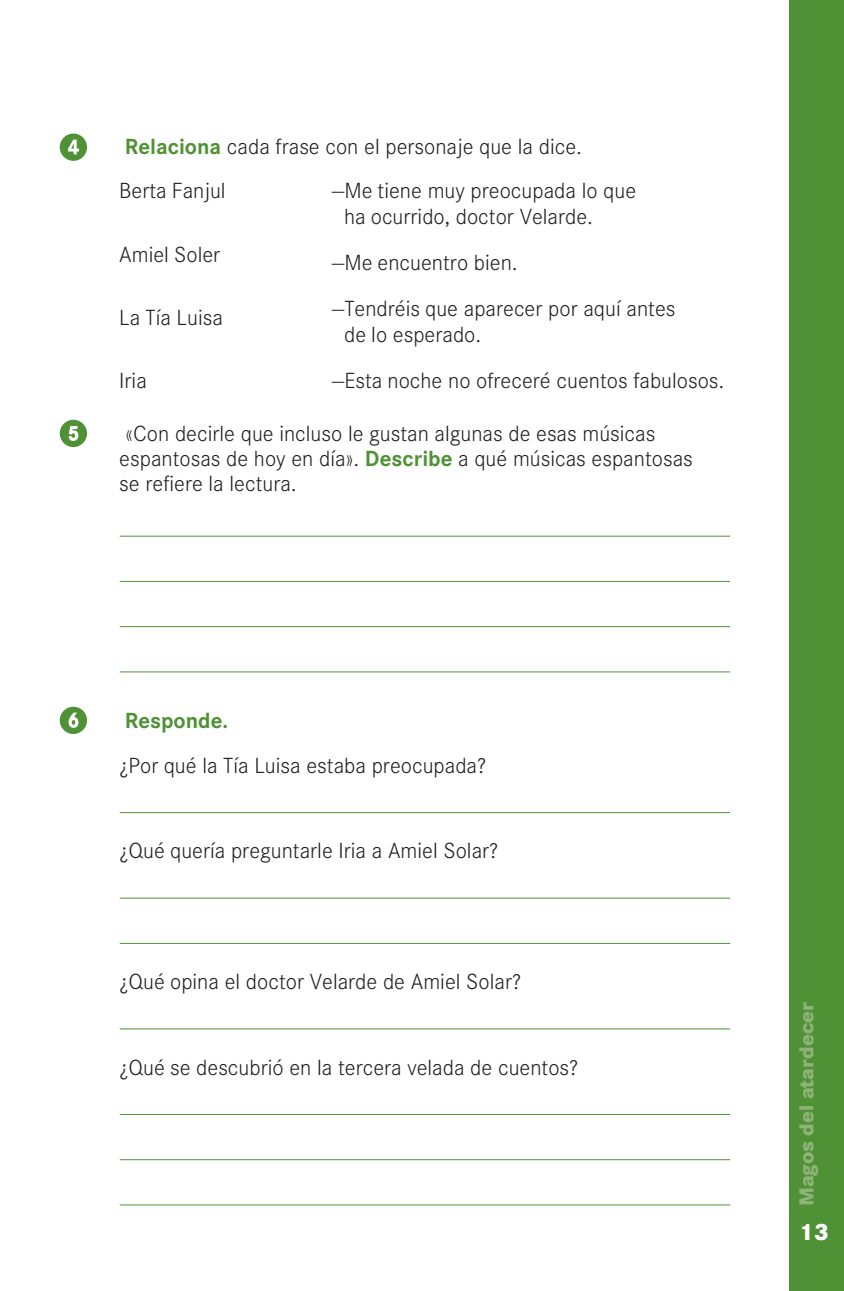
<style>
.page{position:relative;width:844px;height:1291px;background:#fff}
.page>*{position:absolute;margin:0;border:0;box-sizing:border-box;transform-origin:0 0}
.t1{font:800 24.5px "Corporate S";color:#fff}
.t2{font:300 22.75px/45.9px "Corporate S";color:#231f20}
.t3{font:700 22.75px "Corporate S";color:#4f9236}
.t4{font:800 21px "Corporate S";color:#8eb378}
.s1{font-weight:700;color:#4f9236}
</style>
<div class="page">
<div style="left:789px;top:0;width:55px;height:1290px;background:#4f9236"></div>
<hr style="left:120px;top:535px;width:610px;height:1px;background:#4f9236">
<hr style="left:120px;top:581px;width:610px;height:1px;background:#4f9236">
<hr style="left:120px;top:626px;width:610px;height:1px;background:#4f9236">
<hr style="left:120px;top:671px;width:610px;height:1px;background:#4f9236">
<hr style="left:120px;top:812px;width:610px;height:1px;background:#4f9236">
<hr style="left:120px;top:897px;width:610px;height:1px;background:#4f9236">
<hr style="left:120px;top:942px;width:610px;height:1px;background:#4f9236">
<hr style="left:120px;top:1028px;width:610px;height:1px;background:#4f9236">
<hr style="left:120px;top:1113px;width:610px;height:1px;background:#4f9236">
<hr style="left:120px;top:1159px;width:610px;height:1px;background:#4f9236">
<hr style="left:120px;top:1204px;width:610px;height:1px;background:#4f9236">
<svg style="left:60px;top:133px;width:27px;height:28px"></svg>
<svg style="left:60px;top:420px;width:27px;height:27px"></svg>
<svg style="left:60px;top:706px;width:27px;height:28px"></svg>
<p class="t2" style="left:119px;top:125px;width:464px;line-height:43.9px"><span class="s1">Relaciona</span> cada frase con el personaje que la dice.<br>Berta Fanjul</p>
<p class="t2" style="left:344px;top:178px;width:294px;line-height:26.1px;text-indent:-12px">—Me tiene muy preocupada lo que ha ocurrido, doctor Velarde.</p>
<p class="t2" style="left:332px;top:240px;width:345px">—Me encuentro bien.<br>—Tendréis que aparecer por aquí antes</p>
<p class="t2" style="left:332px;top:312px;width:394px;text-indent:12px">de lo esperado.<br>—Esta noche no ofreceré cuentos fabulosos.</p>
<p class="t2" style="left:119px;top:421px;width:575px;line-height:25.4px">«Con decirle que incluso le gustan algunas de esas músicas espantosas de hoy en día». <span class="s1">Describe</span> a qué músicas espantosas se refiere la lectura.</p>
<p class="t2" style="left:119px;top:231px;width:102px">Amiel Soler</p>
<p class="t2" style="left:119px;top:295px;width:105px">La Tía Luisa</p>
<p class="t2" style="left:119px;top:358px;width:29px">Iria</p>
<p class="t3" style="left:125px;top:706px;width:105px">Responde.</p>
<p class="t2" style="left:119px;top:742px;width:369px">¿Por qué la Tía Luisa estaba preocupada?</p>
<p class="t2" style="left:119px;top:828px;width:381px">¿Qué quería preguntarle Iria a Amiel Solar?</p>
<p class="t2" style="left:119px;top:958px;width:403px">¿Qué opina el doctor Velarde de Amiel Solar?</p>
<p class="t2" style="left:119px;top:1044px;width:461px">¿Qué se descubrió en la tercera velada de cuentos?</p>
<p class="t4" style="left:794px;top:1206px;width:206px;rotate:-90deg">Magos del atardecer</p>
<p class="t1" style="left:799px;top:1216px;width:32px">13</p>
</div>
